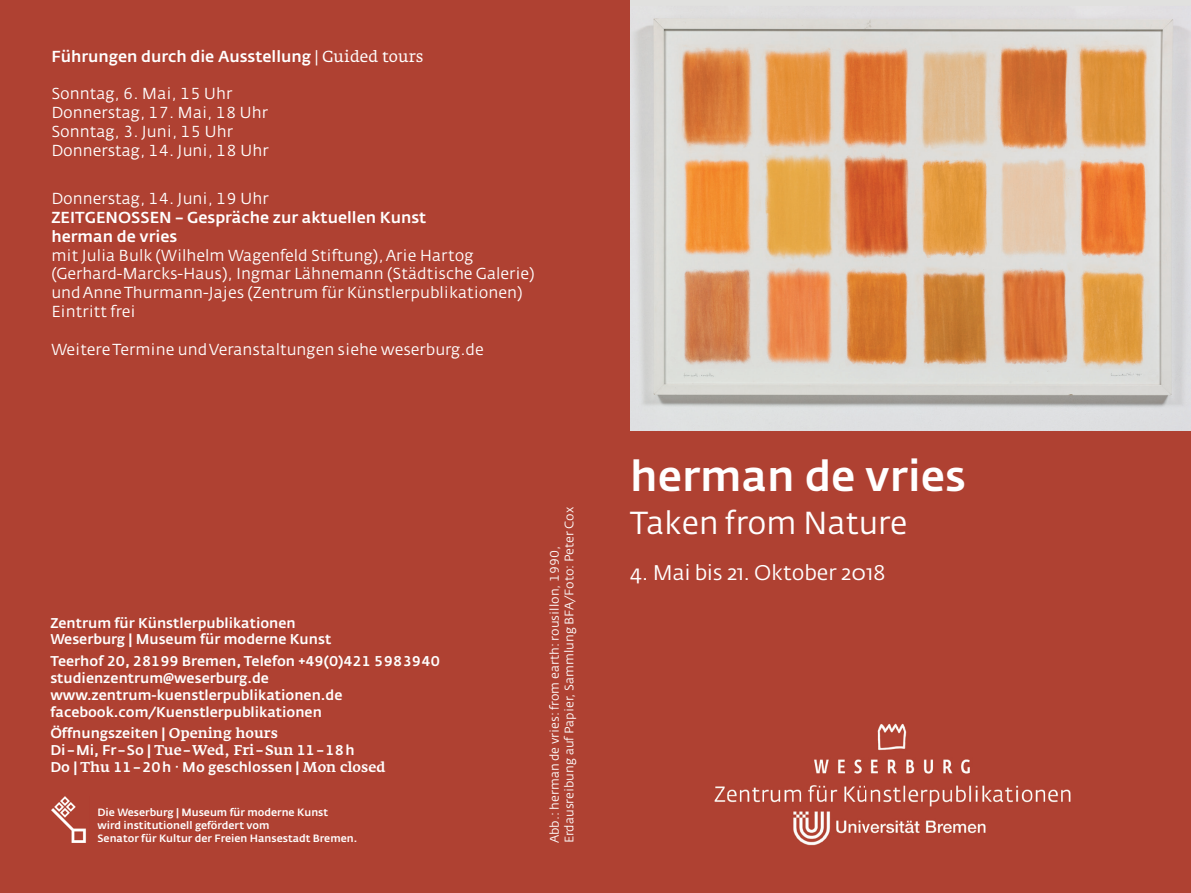
<style>
.page{position:relative;width:1191px;height:893px;background:#af4132}
.page>*{position:absolute;margin:0;border:0;box-sizing:border-box;transform-origin:0 0}
.t1{font:42px "Fedra Sans Alt Medium TF";color:#fff}
.t2{font:31.5px "Fedra Sans Alt Std";color:#fff}
.t3{font:21px "Fedra Sans Alt Std";color:#fff}
.t4{font:15.75px/18.9px "Fedra Sans Alt Book TF";color:#fff}
.t5{font:15.75px/18.9px "Fedra Sans Alt Medium TF";color:#fff}
.t6{font:14px/16.8px "Fedra Sans Alt Medium TF";color:#fff}
.t7{font:12.25px/14.7px "Fedra Sans Alt Book TF";color:#fff}
.t8{font:10.5px/12.6px "Fedra Sans Alt Medium TF";color:#fff}
.s1{font-family:"Fedra Sans Alt Book TF"}
.s2{font-family:"Fedra Serif A"}
.s3{font-family:"Fedra Serif A";font-weight:500}
</style>
<div class="page">
<img style="left:630px;top:0;width:561px;height:431px">
<img style="left:714px;top:723px;width:357px;height:123px">
<img style="left:51px;top:797px;width:35px;height:45px">
<p class="t5" style="left:51px;top:47px;width:373px">Führungen durch die Ausstellung <span class="s1">|</span> <span class="s2">Guided tours</span></p>
<p class="t4" style="left:51px;top:85px;width:219px">Sonntag, 6. Mai, 15 Uhr<br>Donnerstag, 17. Mai, 18 Uhr<br>Sonntag, 3. Juni, 15 Uhr<br>Donnerstag, 14. Juni, 18 Uhr</p>
<p class="t4" style="left:51px;top:189px;width:219px">Donnerstag, 14. Juni, 19 Uhr</p>
<p class="t5" style="left:51px;top:208px;width:376px">ZEITGENOSSEN – Gespräche zur aktuellen Kunst herman de vries</p>
<p class="t4" style="left:51px;top:246px;width:485px">mit Julia Bulk (Wilhelm Wagenfeld Stiftung), Arie Hartog (Gerhard-Marcks-Haus), Ingmar Lähnemann (Städtische Galerie) und Anne Thurmann-Jajes (Zentrum für Künstlerpublikationen)<br>Eintritt frei</p>
<p class="t4" style="left:51px;top:341px;width:434px">Weitere Termine und Veranstaltungen siehe weserburg.de</p>
<p class="t6" style="left:50px;top:615px;width:282px">Zentrum für Künstlerpublikationen<br>Weserburg | Museum für moderne Kunst</p>
<p class="t6" style="left:50px;top:653px;width:391px">Teerhof 20, 28199 Bremen, Telefon +49(0)421 5983940 studienzentrum@weserburg.de www.zentrum-kuenstlerpublikationen.de facebook.com/Kuenstlerpublikationen</p>
<p class="t6" style="left:50px;top:725px;width:336px">Öffnungszeiten | <span class="s3">Opening hours<br></span>Di – Mi, Fr – So | <span class="s3">Tue</span> – <span class="s3">Wed, Fri</span> – <span class="s3">Sun</span> 11 – 18 h<br>Do | <span class="s3">Thu</span> 11 – 20 h · Mo geschlossen | <span class="s3">Mon closed</span></p>
<p class="t8" style="left:97px;top:807px;width:261px">Die Weserburg | Museum für moderne Kunst<br>wird institutionell gefördert vom<br>Senator für Kultur der Freien Hansestadt Bremen.</p>
<p class="t7" style="left:547px;top:843px;width:338px;rotate:-90deg">Abb.: herman de vries: from earth: rousillon, 1990,<br>Erdausreibung auf Papier, Sammlung BFA/Foto: Peter Cox</p>
<h1 class="t1" style="left:630px;top:452px;width:337px">herman de vries</h1>
<h2 class="t2" style="left:630px;top:504px;width:278px">Taken from Nature</h2>
<h3 class="t3" style="left:630px;top:560px;width:257px">4. Mai bis 21. Oktober 2018</h3>
</div>
